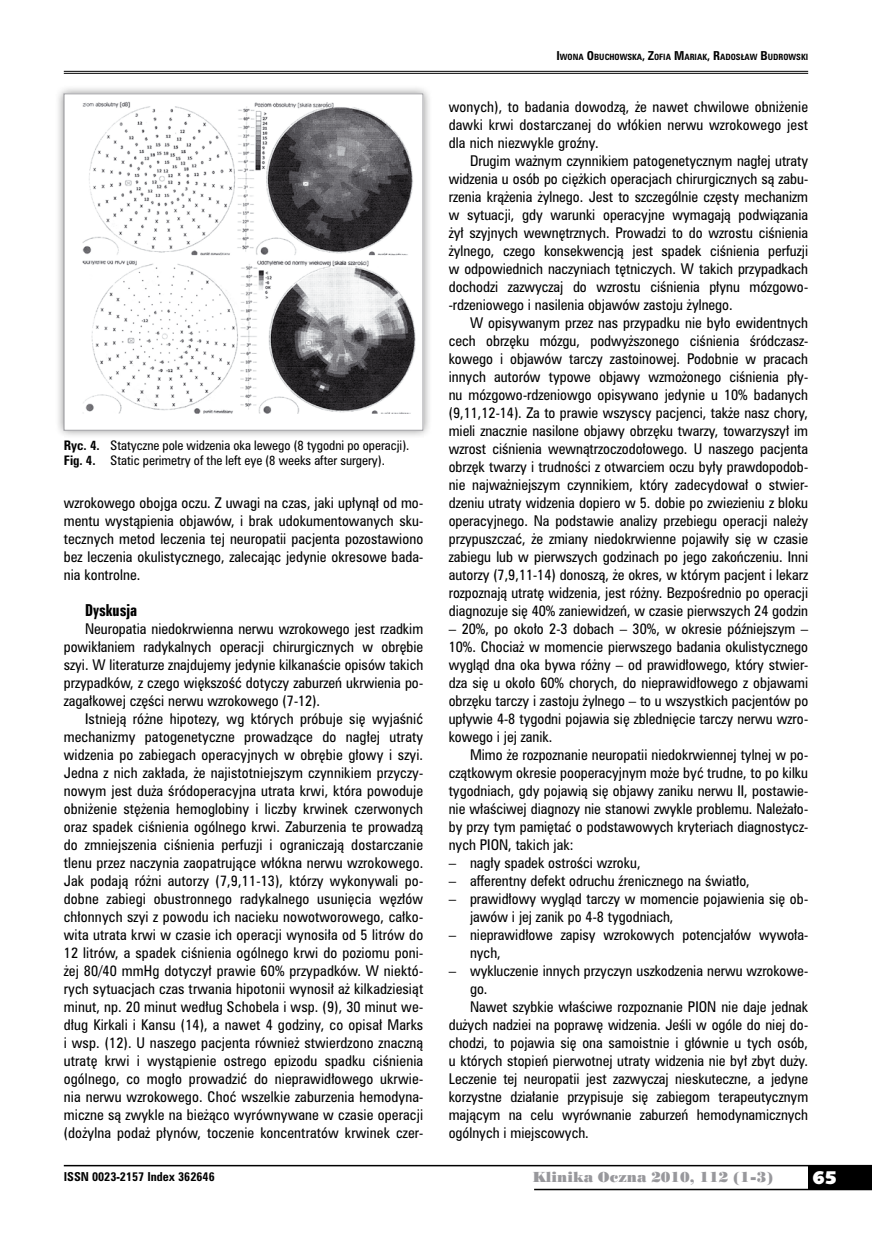
<style>
.page{position:relative;width:872px;height:1234px;background:#fff}
.page>*{position:absolute;margin:0;border:0;box-sizing:border-box;transform-origin:0 0}
.t1{font:18px "Humanst 531 U Blk PL";color:#fff}
.t2{font:15px "Zurich Bd X Cn PL";color:#000}
.t3{font:13.5px/18px "Zurich Cn PL";color:#000;text-align:justify}
.t4{font:13.5px "Poster Bodoni PL";color:#98989c}
.t5{font:12px/15px "Zurich Cn PL";color:#000}
.t6{font:700 11.25px "Zurich Cn PL";color:#000}
.t7{font:700 7.8px "Zurich Cn PL";color:#000}
.s1{font-weight:700}
.s2{font-size:11.25px}
</style>
<div class="page">
<div style="left:808px;top:1165px;width:64px;height:24px;background:#000"></div>
<hr style="left:64px;top:1164px;width:808px;height:2px;background:#000">
<hr style="left:534px;top:1188px;width:338px;height:1px;background:#000">
<hr style="left:64px;top:71px;width:744px;height:1px;background:#000">
<hr style="left:64px;top:73px;width:744px;height:1px;background:#000">
<div style="left:55px;top:85px;width:377px;height:354px;background:#000;opacity:.45"></div>
<img style="left:66px;top:96px;width:355px;height:332px">
<div style="left:64px;top:94px;width:359px;height:336px;border:1px solid #98989c"></div>
<p class="t5" style="left:64px;top:438px;width:347px"><span class="s1">Ryc. 4.</span> Statyczne pole widzenia oka lewego (8 tygodni po operacji).<br><span class="s1">Fig. 4.</span> Static perimetry of the left eye (8 weeks after surgery).</p>
<p class="t3" style="left:64px;top:493px;width:361px">wzrokowego obojga oczu. Z uwagi na czas, jaki upłynął od mo&shy;mentu wystąpienia objawów, i brak udokumentowanych sku&shy;tecznych metod leczenia tej neuropatii pacjenta pozostawiono bez leczenia okulistycznego, zalecając jedynie okresowe bada&shy;nia kontrolne.</p>
<p class="t2" style="left:85px;top:600px;width:54px">Dyskusja</p>
<p class="t3" style="left:64px;top:619px;width:361px;text-indent:21px">Neuropatia niedokrwienna nerwu wzrokowego jest rzadkim powikłaniem radykalnych operacji chirurgicznych w obrębie szyi. W literaturze znajdujemy jedynie kilkanaście opisów takich przypadków, z czego większość dotyczy zaburzeń ukrwienia po&shy;zagałkowej części nerwu wzrokowego (7-12).</p>
<p class="t3" style="left:64px;top:709px;width:361px;text-indent:21px">Istnieją różne hipotezy, wg których próbuje się wyjaśnić mechanizmy patogenetyczne prowadzące do nagłej utraty widzenia po zabiegach operacyjnych w obrębie głowy i szyi.<br>Jedna z nich zakłada, że najistotniejszym czynnikiem przyczy&shy;nowym jest duża śródoperacyjna utrata krwi, która powoduje obniżenie stężenia hemoglobiny i liczby krwinek czerwonych oraz spadek ciśnienia ogólnego krwi. Zaburzenia te prowadzą do zmniejszenia ciśnienia perfuzji i ograniczają dostarczanie tlenu przez naczynia zaopatrujące włókna nerwu wzrokowego.<br>Jak podają różni autorzy (7,9,11-13), którzy wykonywali po&shy;dobne zabiegi obustronnego radykalnego usunięcia węzłów chłonnych szyi z powodu ich nacieku nowotworowego, całko&shy;wita utrata krwi w czasie ich operacji wynosiła od 5 litrów do 12 litrów, a spadek ciśnienia ogólnego krwi do poziomu poni&shy;żej 80/40 mmHg dotyczył prawie 60% przypadków. W niektó&shy;rych sytuacjach czas trwania hipotonii wynosił aż kilkadziesiąt minut, np. 20 minut według Schobela i wsp. (9), 30 minut we&shy;dług Kirkali i Kansu (14), a nawet 4 godziny, co opisał Marks i wsp. (12). U naszego pacjenta również stwierdzono znaczną utratę krwi i wystąpienie ostrego epizodu spadku ciśnienia ogólnego, co mogło prowadzić do nieprawidłowego ukrwie&shy;nia nerwu wzrokowego. Choć wszelkie zaburzenia hemodyna&shy;miczne są zwykle na bieżąco wyrównywane w czasie operacji (dożylna podaż płynów, toczenie koncentratów krwinek czer-</p>
<p class="t7" style="left:556px;top:52px;width:252px"><span class="s2">I</span>WONA <span class="s2">O</span> BUCHOWSKA<span class="s2">, Z</span>OFIA <span class="s2">M</span>ARIAK<span class="s2">, R</span>ADOSŁAW <span class="s2">B</span> UDROWSKI</p>
<p class="t3" style="left:449px;top:97px;width:361px">wonych), to badania dowodzą, że nawet chwilowe obniżenie dawki krwi dostarczanej do włókien nerwu wzrokowego jest dla nich niezwykle groźny.</p>
<p class="t3" style="left:449px;top:151px;width:361px;text-indent:21px">Drugim ważnym czynnikiem patogenetycznym nagłej utraty widzenia u osób po ciężkich operacjach chirurgicznych są zabu&shy;rzenia krążenia żylnego. Jest to szczególnie częsty mechanizm w sytuacji, gdy warunki operacyjne wymagają podwiązania żył szyjnych wewnętrznych. Prowadzi to do wzrostu ciśnienia żylnego, czego konsekwencją jest spadek ciśnienia perfuzji w odpowiednich naczyniach tętniczych. W takich przypadkach dochodzi zazwyczaj do wzrostu ciśnienia płynu mózgowo--rdzeniowego i nasilenia objawów zastoju żylnego.</p>
<p class="t3" style="left:449px;top:313px;width:361px;text-indent:21px">W opisywanym przez nas przypadku nie było ewidentnych cech obrzęku mózgu, podwyższonego ciśnienia śródczasz&shy;kowego i objawów tarczy zastoinowej. Podobnie w pracach innych autorów typowe objawy wzmożonego ciśnienia pły&shy;nu mózgowo-rdzeniowgo opisywano jedynie u 10% badanych (9,11,12-14). Za to prawie wszyscy pacjenci, także nasz chory, mieli znacznie nasilone objawy obrzęku twarzy, towarzyszył im wzrost ciśnienia wewnątrzoczodołowego. U naszego pacjenta obrzęk twarzy i trudności z otwarciem oczu były prawdopodob&shy;nie najważniejszym czynnikiem, który zadecydował o stwier&shy;dzeniu utraty widzenia dopiero w 5. dobie po zwiezieniu z bloku operacyjnego. Na podstawie analizy przebiegu operacji należy przypuszczać, że zmiany niedokrwienne pojawiły się w czasie zabiegu lub w pierwszych godzinach po jego zakończeniu. Inni autorzy (7,9,11-14) donoszą, że okres, w którym pacjent i lekarz rozpoznają utratę widzenia, jest różny. Bezpośrednio po operacji diagnozuje się 40% zaniewidzeń, w czasie pierwszych 24 godzin</p>
<p class="t3" style="left:449px;top:619px;width:361px">– 20%, po około 2-3 dobach – 30%, w okresie późniejszym – 10%. Chociaż w momencie pierwszego badania okulistycznego wygląd dna oka bywa różny – od prawidłowego, który stwier&shy;dza się u około 60% chorych, do nieprawidłowego z objawami obrzęku tarczy i zastoju żylnego – to u wszystkich pacjentów po upływie 4-8 tygodni pojawia się zblednięcie tarczy nerwu wzro&shy;kowego i jej zanik.</p>
<p class="t3" style="left:449px;top:745px;width:361px;text-indent:21px">Mimo że rozpoznanie neuropatii niedokrwiennej tylnej w po&shy;czątkowym okresie pooperacyjnym może być trudne, to po kilku tygodniach, gdy pojawią się objawy zaniku nerwu II, postawie&shy;nie właściwej diagnozy nie stanowi zwykle problemu. Należało&shy;by przy tym pamiętać o podstawowych kryteriach diagnostycz&shy;nych PION, takich jak:</p>
<p class="t3" style="left:449px;top:853px;width:193px">– nagły spadek ostrości wzroku,</p>
<p class="t3" style="left:449px;top:871px;width:302px">– afferentny defekt odruchu źrenicznego na światło,</p>
<p class="t3" style="left:470px;top:889px;width:340px;text-indent:-21px">– prawidłowy wygląd tarczy w momencie pojawienia się ob&shy;jawów i jej zanik po 4-8 tygodniach,</p>
<p class="t3" style="left:470px;top:925px;width:340px;text-indent:-21px">– nieprawidłowe zapisy wzrokowych potencjałów wywoła&shy;nych,</p>
<p class="t3" style="left:449px;top:961px;width:361px">– wykluczenie innych przyczyn uszkodzenia nerwu wzrokowe-</p>
<p class="t3" style="left:470px;top:979px;width:19px">go.</p>
<p class="t3" style="left:470px;top:997px;width:340px">Nawet szybkie właściwe rozpoznanie PION nie daje jednak</p>
<p class="t3" style="left:449px;top:1015px;width:361px">dużych nadziei na poprawę widzenia. Jeśli w ogóle do niej do-</p>
<p class="t3" style="left:449px;top:1033px;width:361px">chodzi, to pojawia się ona samoistnie i głównie u tych osób,</p>
<p class="t3" style="left:449px;top:1051px;width:361px">u których stopień pierwotnej utraty widzenia nie był zbyt duży.</p>
<p class="t3" style="left:449px;top:1069px;width:361px">Leczenie tej neuropatii jest zazwyczaj nieskuteczne, a jedyne</p>
<p class="t3" style="left:449px;top:1087px;width:361px">korzystne działanie przypisuje się zabiegom terapeutycznym</p>
<p class="t3" style="left:449px;top:1105px;width:361px">mającym na celu wyrównanie zaburzeń hemodynamicznych</p>
<p class="t3" style="left:449px;top:1123px;width:142px">ogólnych i miejscowych.</p>
<p class="t6" style="left:64px;top:1168px;width:152px">ISSN 0023-2157 Index 362646</p>
<p class="t4" style="left:532px;top:1168px;width:242px">Klinika Oczna 2010, 112 (1-3)</p>
<h1 class="t1" style="left:812px;top:1165px;width:26px">65</h1>
</div>
